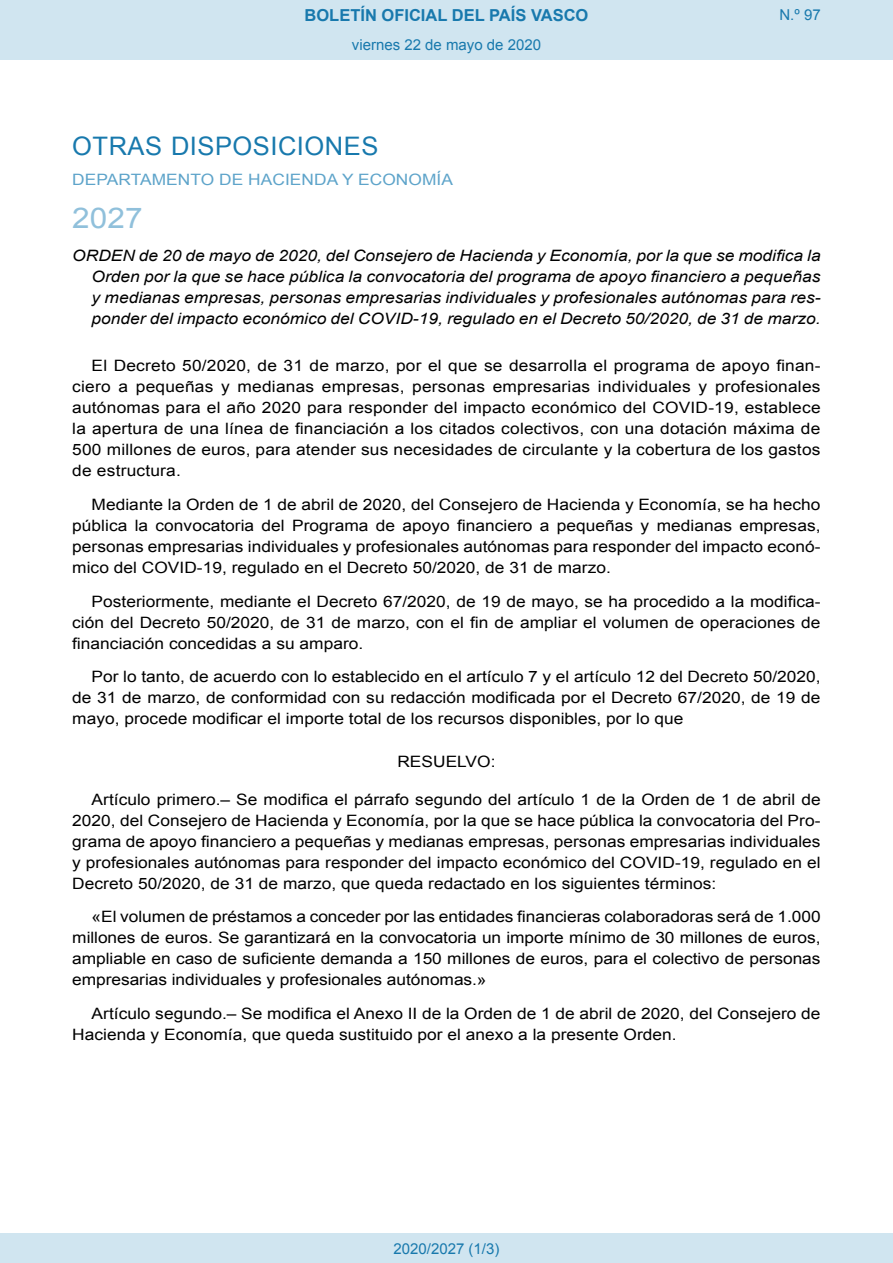
<style>
.page{position:relative;width:893px;height:1263px;background:#fff}
.page>*{position:absolute;margin:0;border:0;box-sizing:border-box;transform-origin:0 0}
.BOPVOrden{font:28.5px "Arial";color:#90c0db;scale:1.11 1}
.BOPVSeccion{font:25.5px "Arial";letter-spacing:.02em;color:#1879ad}
.t1{font:700 16.5px "Arial";color:#1879ad}
.BOPVDetalle{font:15.6px/21px "Arial";color:#000;text-align:justify;scale:1.11 1}
.BOPVTitulo{font:italic 15.6px/21px "Arial";color:#000;text-align:justify;scale:1.11 1}
.BOPVOrganismo{font:15.6px "Arial";letter-spacing:.005em;color:#5ea4ca;scale:1.11 1}
.BOPVClave{font:15.6px "Arial";color:#000;scale:1.11 1}
.Paginacion_Centro{font:15px "Arial";color:#1879ad}
</style>
<div class="page">
<div style="left:0;top:0;width:893px;height:60px;background:#d0e5f0"></div>
<div style="left:0;top:1233px;width:893px;height:30px;background:#d0e5f0"></div>
<p class="t1" style="left:305px;top:4px;width:285px">BOLETÍN OFICIAL DEL PAÍS VASCO</p>
<p class="Paginacion_Centro" style="left:352px;top:35px;width:191px">viernes 22 de mayo de 2020</p>
<p class="Paginacion_Centro" style="left:779px;top:5px;width:43px">N.º 97</p>
<p class="BOPVSeccion" style="left:72px;top:129px;width:308px">OTRAS DISPOSICIONES</p>
<p class="BOPVOrganismo" style="left:72px;top:169px;width:344px">DEPARTAMENTO DE HACIENDA Y ECONOMÍA</p>
<p class="BOPVOrden" style="left:72px;top:199px;width:65px">2027</p>
<p class="BOPVTitulo" style="left:92px;top:246px;width:658px;text-indent:-19px">ORDEN de 20 de mayo de 2020, del Consejero de Hacienda y Economía, por la que se modifica la Orden por la que se hace pública la convocatoria del programa de apoyo financiero a pequeñas y medianas empresas, personas empresarias individuales y profesionales autónomas para res&shy;ponder del impacto económico del COVID-19, regulado en el Decreto 50/2020, de 31 de marzo.</p>
<p class="BOPVDetalle" style="left:72px;top:355px;width:676px;text-indent:19px">El Decreto 50/2020, de 31 de marzo, por el que se desarrolla el programa de apoyo finan&shy;ciero a pequeñas y medianas empresas, personas empresarias individuales y profesionales autónomas para el año 2020 para responder del impacto económico del COVID-19, establece la apertura de una línea de financiación a los citados colectivos, con una dotación máxima de 500 millones de euros, para atender sus necesidades de circulante y la cobertura de los gastos de estructura.</p>
<p class="BOPVDetalle" style="left:72px;top:494px;width:676px;text-indent:19px">Mediante la Orden de 1 de abril de 2020, del Consejero de Hacienda y Economía, se ha hecho pública la convocatoria del Programa de apoyo financiero a pequeñas y medianas empresas, personas empresarias individuales y profesionales autónomas para responder del impacto econó&shy;mico del COVID-19, regulado en el Decreto 50/2020, de 31 de marzo.</p>
<p class="BOPVDetalle" style="left:72px;top:591px;width:676px;text-indent:19px">Posteriormente, mediante el Decreto 67/2020, de 19 de mayo, se ha procedido a la modifica&shy;ción del Decreto 50/2020, de 31 de marzo, con el fin de ampliar el volumen de operaciones de financiación concedidas a su amparo.</p>
<p class="BOPVDetalle" style="left:72px;top:666px;width:676px;text-indent:19px">Por lo tanto, de acuerdo con lo establecido en el artículo 7 y el artículo 12 del Decreto 50/2020, de 31 de marzo, de conformidad con su redacción modificada por el Decreto 67/2020, de 19 de mayo, procede modificar el importe total de los recursos disponibles, por lo que</p>
<p class="BOPVClave" style="left:397px;top:751px;width:90px">RESUELVO:</p>
<p class="BOPVDetalle" style="left:72px;top:789px;width:676px;text-indent:19px">Artículo primero.– Se modifica el párrafo segundo del artículo 1 de la Orden de 1 de abril de 2020, del Consejero de Hacienda y Economía, por la que se hace pública la convocatoria del Pro&shy;grama de apoyo financiero a pequeñas y medianas empresas, personas empresarias individuales y profesionales autónomas para responder del impacto económico del COVID-19, regulado en el Decreto 50/2020, de 31 de marzo, que queda redactado en los siguientes términos:</p>
<p class="BOPVDetalle" style="left:72px;top:906px;width:676px;text-indent:19px">«El volumen de préstamos a conceder por las entidades financieras colaboradoras será de 1.000 millones de euros. Se garantizará en la convocatoria un importe mínimo de 30 millones de euros, ampliable en caso de suficiente demanda a 150 millones de euros, para el colectivo de personas empresarias individuales y profesionales autónomas.»</p>
<p class="BOPVDetalle" style="left:72px;top:1003px;width:675px;text-indent:19px">Artículo segundo.– Se modifica el Anexo II de la Orden de 1 de abril de 2020, del Consejero de<br>Hacienda y Economía, que queda sustituido por el anexo a la presente Orden.</p>
<p class="Paginacion_Centro" style="left:393px;top:1238px;width:107px">2020/2027 (1/3)</p>
</div>
